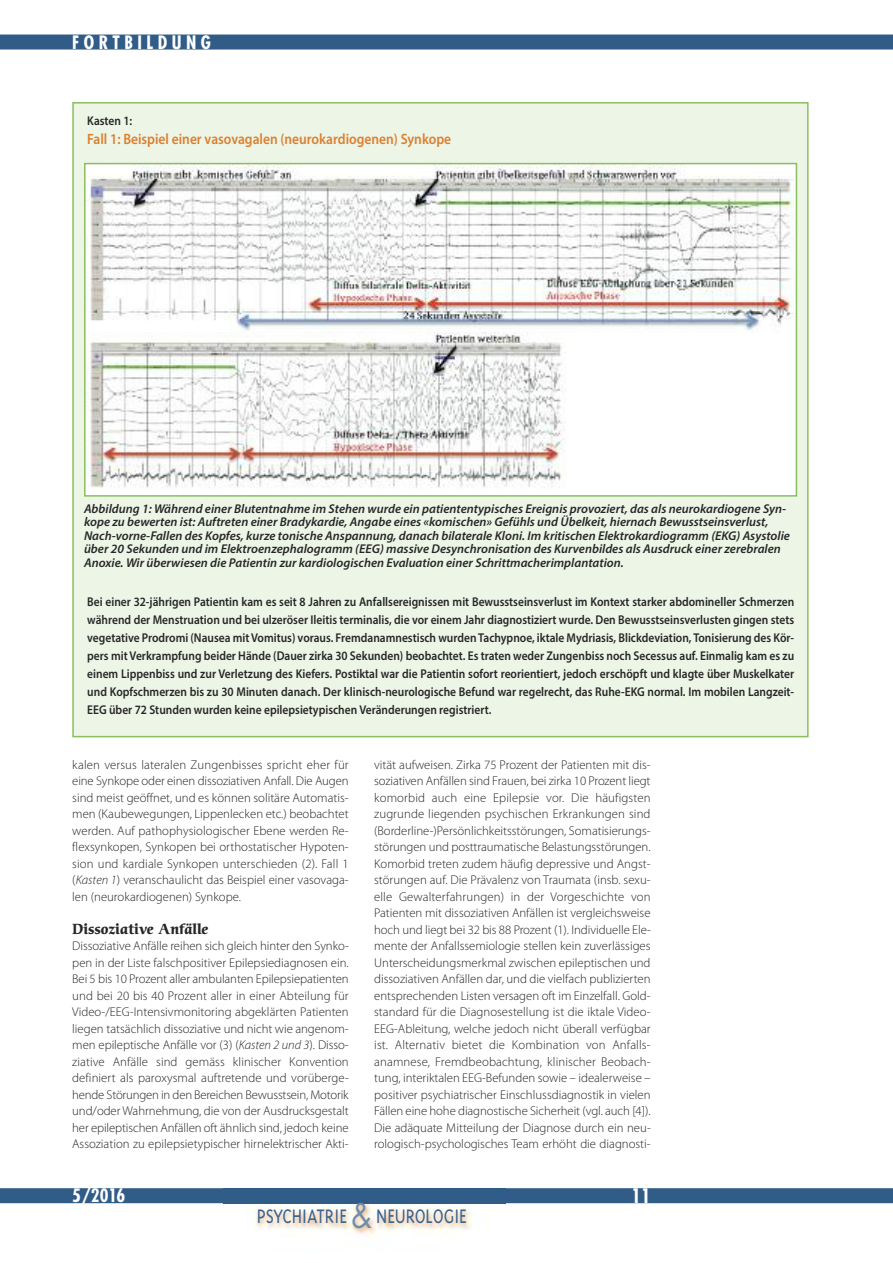
<style>
.page{position:relative;width:893px;height:1263px;background:#fff}
.page>*{position:absolute;margin:0;border:0;box-sizing:border-box;transform-origin:0 0}
.t1{font:300 22.5px "Triplex";color:#3b648e;scale:.88 1}
.t2{font:700 condensed 19.5px "Futura";color:#fff}
.t3{font:700 condensed 18px "Futura";letter-spacing:.25em;color:#fff}
.t4{font:600 15px "Myriad Pro";color:#dc7f2f;scale:.9 1}
.t5{font:700 14.25px "Cerigo";color:#272627}
.t6{font:300 12.75px/16.5px "Myriad Pro";color:#272627;text-align:justify}
.t7{font:600 12.75px/18px "Myriad Pro";color:#272627;text-align:justify;scale:.9 1}
.t8{font:italic 600 12.75px/13.5px "Myriad Pro";color:#272627}
.s1{font-style:italic}
.s2{font-family:"Futura";font-weight:400;font-size:33px;color:#6f8dac}
</style>
<div class="page">
<div style="left:0;top:35px;width:893px;height:15px;background:#315c88"></div>
<div style="left:0;top:1188px;width:893px;height:15px;background:#315c88"></div>
<img style="left:224px;top:1203px;width:282px;height:34px">
<div style="left:74px;top:104px;width:733px;height:632px;background:#edf5e7"></div>
<img style="left:87px;top:166px;width:707px;height:328px">
<div style="left:84px;top:163px;width:713px;height:334px;border:2px solid #8abf5f"></div>
<h3 class="t3" style="left:72px;top:34px;width:140px">FORTBILDUNG</h3>
<p class="t7" style="left:87px;top:113px;width:52px">Kasten 1:</p>
<p class="t4" style="left:87px;top:134px;width:406px">Fall 1: Beispiel einer vasovagalen (neurokardiogenen) Synkope</p>
<p class="t8" style="left:84px;top:503px;width:707px">Abbildung 1: Während einer Blutentnahme im Stehen wurde ein patiententypisches Ereignis provoziert, das als neurokardiogene Syn&shy;kope zu bewerten ist: Auftreten einer Bradykardie, Angabe eines «komischen» Gefühls und Übelkeit, hiernach Bewusstseinsverlust, Nach-vorne-Fallen des Kopfes, kurze tonische Anspannung, danach bilaterale Kloni. Im kritischen Elektrokardiogramm (EKG) Asystolie über 20 Sekunden und im Elektroenzephalogramm (EEG) massive Desynchronisation des Kurvenbildes als Ausdruck einer zerebralen Anoxie. Wir überwiesen die Patientin zur kardiologischen Evaluation einer Schrittmacherimplantation.</p>
<p class="t7" style="left:87px;top:593px;width:787px">Bei einer 32-jährigen Patientin kam es seit 8 Jahren zu Anfallsereignissen mit Bewusstseinsverlust im Kontext starker abdomineller Schmerzen während der Menstruation und bei ulzeröser Ileitis terminalis, die vor einem Jahr diagnostiziert wurde. Den Bewusstseinsverlusten gingen stets vegetative Prodromi (Nausea mitVomitus) voraus. Fremdanamnestisch wurden Tachypnoe, iktale Mydriasis, Blickdeviation, Tonisierung des Kör&shy;pers mit Verkrampfung beider Hände (Dauer zirka 30 Sekunden) beobachtet. Es traten weder Zungenbiss noch Secessus auf. Einmalig kam es zu einem Lippenbiss und zur Verletzung des Kiefers. Postiktal war die Patientin sofort reorientiert, jedoch erschöpft und klagte über Muskelkater und Kopfschmerzen bis zu 30 Minuten danach. Der klinisch-neurologische Befund war regelrecht, das Ruhe-EKG normal. Im mobilen Langzeit-EEG über 72 Stunden wurden keine epilepsietypischen Veränderungen registriert.</p>
<p class="t6" style="left:72px;top:757px;width:278px">kalen versus lateralen Zungenbisses spricht eher für eine Synkope oder einen dissoziativen Anfall. Die Augen sind meist geöffnet, und es können solitäre Automatis&shy;men (Kaubewegungen, Lippenlecken etc.) beobachtet werden. Auf pathophysiologischer Ebene werden Re&shy;flexsynkopen, Synkopen bei orthostatischer Hypoten&shy;sion und kardiale Synkopen unterschieden (2). Fall 1 (<span class="s1">Kasten 1</span>) veranschaulicht das Beispiel einer vasovaga&shy;len (neurokardiogenen) Synkope.</p>
<p class="t5" style="left:72px;top:923px;width:138px">Dissoziative Anfälle</p>
<p class="t6" style="left:72px;top:938px;width:278px">Dissoziative Anfälle reihen sich gleich hinter den Synko&shy;pen in der Liste falschpositiver Epilepsiediagnosen ein.<br>Bei 5 bis 10 Prozent aller ambulanten Epilepsiepatienten und bei 20 bis 40 Prozent aller in einer Abteilung für Video-/EEG-Intensivmonitoring abgeklärten Patienten liegen tatsächlich dissoziative und nicht wie angenom&shy;men epileptische Anfälle vor (3) (<span class="s1">Kasten 2 und 3</span>). Disso&shy;ziative Anfälle sind gemäss klinischer Konvention definiert als paroxysmal auftretende und vorüberge&shy;hende Störungen in den Bereichen Bewusstsein, Motorik und/oder Wahrnehmung, die von der Ausdrucksgestalt her epileptischen Anfällen oft ähnlich sind, jedoch keine Assoziation zu epilepsietypischer hirnelektrischer Akti-</p>
<p class="t6" style="left:374px;top:757px;width:278px">vität aufweisen. Zirka 75 Prozent der Patienten mit dis&shy;soziativen Anfällen sind Frauen, bei zirka 10 Prozent liegt komorbid auch eine Epilepsie vor. Die häufigsten zugrunde liegenden psychischen Erkrankungen sind (Borderline-)Persönlichkeitsstörungen, Somatisierungs&shy;störungen und posttraumatische Belastungsstörungen.<br>Komorbid treten zudem häufig depressive und Angst&shy;störungen auf. Die Prävalenz von Traumata (insb. sexu&shy;elle Gewalterfahrungen) in der Vorgeschichte von Patienten mit dissoziativen Anfällen ist vergleichsweise hoch und liegt bei 32 bis 88 Prozent (1). Individuelle Ele&shy;mente der Anfallssemiologie stellen kein zuverlässiges Unterscheidungsmerkmal zwischen epileptischen und dissoziativen Anfällen dar, und die vielfach publizierten entsprechenden Listen versagen oft im Einzelfall. Gold&shy;standard für die Diagnosestellung ist die iktale Video-EEG-Ableitung, welche jedoch nicht überall verfügbar ist. Alternativ bietet die Kombination von Anfalls&shy;anamnese, Fremdbeobachtung, klinischer Beobach&shy;tung, interiktalen EEG-Befunden sowie – idealerweise – positiver psychiatrischer Einschlussdiagnostik in vielen Fällen eine hohe diagnostische Sicherheit (vgl. auch [4]).<br>Die adäquate Mitteilung der Diagnose durch ein neu&shy;rologisch-psychologisches Team erhöht die diagnosti-</p>
<h3 class="t3" style="left:72px;top:1188px;width:55px">5/2016</h3>
<h2 class="t2" style="left:631px;top:1187px;width:21px">11</h2>
<h1 class="t1" style="left:257px;top:1202px;width:240px">PSYCHIATRIE <span class="s2">&amp;</span> NEUROLOGIE</h1>
</div>
